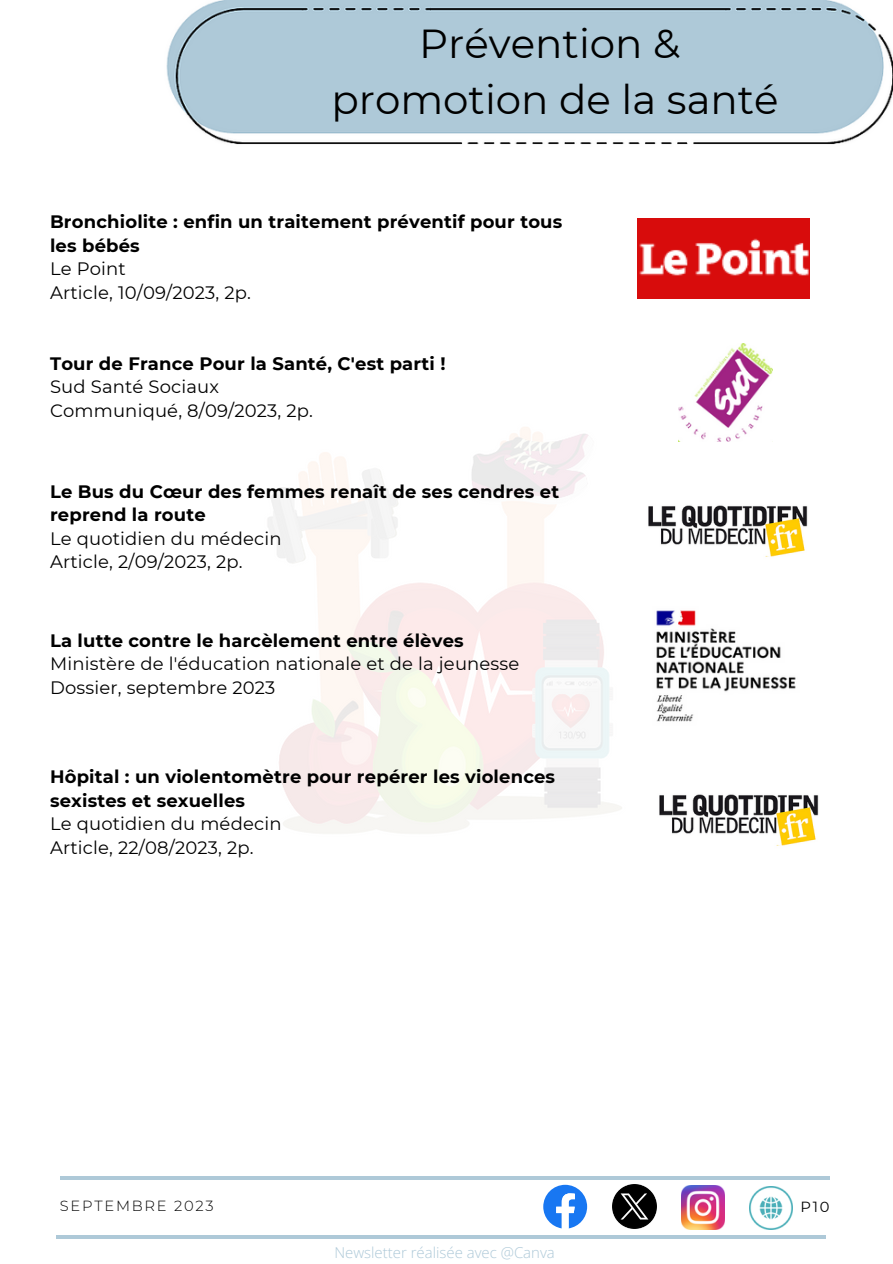
<style>
.page{position:relative;width:893px;height:1264px;background:#fff}
.page>*{position:absolute;margin:0;border:0;box-sizing:border-box;transform-origin:0 0}
.t1{font:40.35px "Montserrat";color:#000}
.t2{font:700 18px/23.5px "Montserrat";letter-spacing:.01em;color:#000}
.t3{font:18px "Montserrat";letter-spacing:.01em;color:#000}
.t4{font:300 15px "Open Sans";color:#aec9d8}
.t5{font:300 14.7px "Montserrat";letter-spacing:.12em;color:#000}
.t6{font:14.7px "Montserrat";color:#000}
</style>
<div class="page">
<img style="left:268px;top:427px;width:462px;height:407px">
<img style="left:166px;top:0;width:726px;height:145px">
<img style="left:749px;top:1186px;width:43px;height:43px">
<img style="left:681px;top:1185px;width:43px;height:44px">
<img style="left:612px;top:1184px;width:44px;height:44px">
<svg style="left:543px;top:1184px;width:44px;height:44px"></svg>
<hr style="left:60px;top:1176px;width:769px;height:3px;background:#aec9d8">
<hr style="left:56px;top:1235px;width:769px;height:3px;background:#aec9d8">
<img style="left:645px;top:487px;width:163px;height:75px">
<img style="left:678px;top:343px;width:94px;height:98px">
<img style="left:643px;top:597px;width:153px;height:136px">
<img style="left:656px;top:776px;width:163px;height:70px">
<img style="left:637px;top:218px;width:172px;height:80px">
<p class="t1" style="left:419px;top:19px;width:262px">Prévention &amp;</p>
<p class="t1" style="left:331px;top:75px;width:449px">promotion de la santé</p>
<p class="t2" style="left:50px;top:210px;width:513px">Bronchiolite : enfin un traitement préventif pour tous les bébés</p>
<p class="t3" style="left:50px;top:258px;width:77px">Le Point</p>
<p class="t3" style="left:50px;top:281px;width:202px">Article, 10/09/2023, 2p.</p>
<p class="t2" style="left:50px;top:351px;width:397px">Tour de France Pour la Santé, C'est parti !</p>
<p class="t3" style="left:50px;top:376px;width:170px">Sud Santé Sociaux</p>
<p class="t3" style="left:50px;top:399px;width:264px">Communiqué, 8/09/2023, 2p.</p>
<p class="t2" style="left:50px;top:479px;width:510px">Le Bus du Cœur des femmes renaît de ses cendres et reprend la route</p>
<p class="t3" style="left:50px;top:527px;width:233px">Le quotidien du médecin</p>
<p class="t3" style="left:50px;top:551px;width:194px">Article, 2/09/2023, 2p.</p>
<p class="t2" style="left:50px;top:628px;width:415px">La lutte contre le harcèlement entre élèves</p>
<p class="t3" style="left:50px;top:652px;width:471px">Ministère de l'éducation nationale et de la jeunesse</p>
<p class="t3" style="left:50px;top:676px;width:227px">Dossier, septembre 2023</p>
<p class="t2" style="left:50px;top:765px;width:506px">Hôpital : un violentomètre pour repérer les violences sexistes et sexuelles</p>
<p class="t3" style="left:50px;top:813px;width:233px">Le quotidien du médecin</p>
<p class="t3" style="left:50px;top:836px;width:205px">Article, 22/08/2023, 2p.</p>
<p class="t5" style="left:60px;top:1196px;width:155px">SEPTEMBRE 2023</p>
<p class="t6" style="left:800px;top:1197px;width:31px">P10</p>
<p class="t4" style="left:334px;top:1241px;width:222px">Newsletter réalisée avec @Canva</p>
</div>
